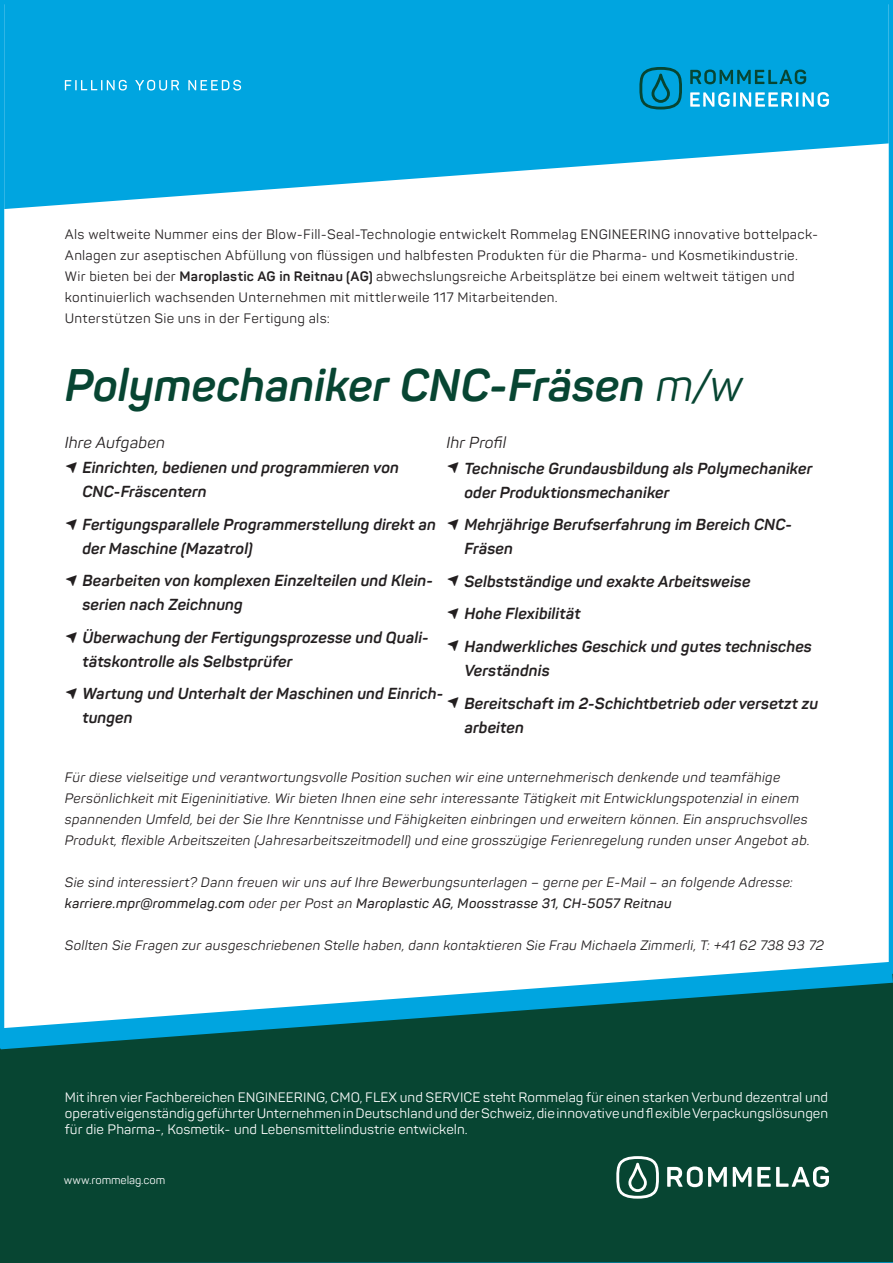
<style>
.page{position:relative;width:893px;height:1263px;background:#fff}
.page>*{position:absolute;margin:0;border:0;box-sizing:border-box;transform-origin:0 0}
.t1{font:italic 700 45px "Panton";letter-spacing:-.005em;color:#074532}
.t2{font:italic 700 15.75px/24px "Panton";color:#231f20}
.t3{font:italic 15.75px "Panton";color:#231f20}
.t4{font:italic 13.5px/21px "Panton";letter-spacing:.015em;color:#231f20}
.t5{font:13.5px/21px "Panton";letter-spacing:.02em;color:#231f20}
.t6{font:13.5px/16.2px "Panton";color:#fff;text-align:justify}
.t7{font:11.25px "Panton";letter-spacing:-.01em;color:#fff}
.s1{font-weight:700}
.s2{font-weight:400}
.s3{font-weight:600}
</style>
<div class="page">
<svg style="left:4px;top:3px;width:885px;height:206px;fill:#00a5e0"></svg>
<div style="left:0;top:1061px;width:893px;height:202px;background:#074532"></div>
<svg style="left:667px;top:1166px;width:60px;height:21px"></svg>
<svg style="left:733px;top:1167px;width:18px;height:20px"></svg>
<svg style="left:757px;top:1166px;width:72px;height:21px"></svg>
<svg style="left:616px;top:1156px;width:43px;height:43px"></svg>
<svg style="left:690px;top:70px;width:116px;height:14px;background:#027c96"></svg>
<svg style="left:690px;top:92px;width:40px;height:15px"></svg>
<hr style="left:733px;top:92px;width:3px;height:15px;background:#fff">
<svg style="left:740px;top:92px;width:89px;height:15px"></svg>
<svg style="left:639px;top:67px;width:43px;height:42px;background:#0287aa"></svg>
<svg style="left:65px;top:80px;width:176px;height:11px;background:#3fbbe7"></svg>
<svg style="left:0;top:950px;width:893px;height:111px"></svg>
<p class="t5" style="left:65px;top:223px;width:755px">Als weltweite Nummer eins der Blow-Fill-Seal-Technologie entwickelt Rommelag ENGINEERING innovative bottelpack-Anlagen zur aseptischen Abfüllung von flüssigen und halbfesten Produkten für die Pharma- und Kosmetikindustrie.<br>Wir bieten bei der <span class="s1">Maroplastic AG in Reitnau (AG)</span> abwechslungsreiche Arbeitsplätze bei einem weltweit tätigen und kontinuierlich wachsenden Unternehmen mit mittlerweile 117 Mitarbeitenden.<br>Unterstützen Sie uns in der Fertigung als:</p>
<h1 class="t1" style="left:65px;top:357px;width:680px">Polymechaniker CNC-Fräsen <span class="s2">m/w</span></h1>
<p class="t3" style="left:65px;top:433px;width:102px">Ihre Aufgaben</p>
<p class="t3" style="left:446px;top:433px;width:61px">Ihr Profil</p>
<p class="t2" style="left:82px;top:456px;width:318px">Einrichten, bedienen und programmieren von<br>CNC-Fräscentern</p>
<p class="t2" style="left:82px;top:512px;width:355px">Fertigungsparallele Programmerstellung direkt an der Maschine (Mazatrol)</p>
<p class="t2" style="left:82px;top:569px;width:352px">Bearbeiten von komplexen Einzelteilen und Klein&shy;serien nach Zeichnung</p>
<p class="t2" style="left:82px;top:625px;width:348px">Überwachung der Fertigungsprozesse und Quali&shy;tätskontrolle als Selbstprüfer</p>
<p class="t2" style="left:82px;top:682px;width:363px">Wartung und Unterhalt der Maschinen und Einrich&shy;tungen</p>
<p class="t2" style="left:464px;top:456px;width:349px">Technische Grundausbildung als Polymechaniker oder Produktionsmechaniker</p>
<p class="t2" style="left:464px;top:513px;width:329px">Mehrjährige Berufserfahrung im Bereich CNC-<br>Fräsen</p>
<p class="t2" style="left:464px;top:565px;width:349px;line-height:32.5px">Selbstständige und exakte Arbeitsweise<br>Hohe Flexibilität<br>Handwerkliches Geschick und gutes technisches</p>
<p class="t2" style="left:464px;top:654px;width:355px;line-height:32.5px">Verständnis<br>Bereitschaft im 2-Schichtbetrieb oder versetzt zu</p>
<p class="t2" style="left:464px;top:715px;width:61px">arbeiten</p>
<p class="t4" style="left:65px;top:766px;width:746px">Für diese vielseitige und verantwortungsvolle Position suchen wir eine unternehmerisch denkende und teamfähige Persönlichkeit mit Eigeninitiative. Wir bieten Ihnen eine sehr interessante Tätigkeit mit Entwicklungspotenzial in einem spannenden Umfeld, bei der Sie Ihre Kenntnisse und Fähigkeiten einbringen und erweitern können. Ein anspruchsvolles Produkt, flexible Arbeitszeiten (Jahresarbeitszeitmodell) und eine grosszügige Ferienregelung runden unser Angebot ab.</p>
<p class="t4" style="left:65px;top:871px;width:730px">Sie sind interessiert? Dann freuen wir uns auf Ihre Bewerbungsunterlagen – gerne per E-Mail – an folgende Adresse: <span class="s3">karriere.mpr@rommelag.com</span> oder per Post an <span class="s3">Maroplastic AG, Moosstrasse 31, CH-5057 Reitnau</span></p>
<p class="t4" style="left:65px;top:934px;width:761px">Sollten Sie Fragen zur ausgeschriebenen Stelle haben, dann kontaktieren Sie Frau Michaela Zimmerli, T: +41 62 738 93 72</p>
<p class="t6" style="left:65px;top:1089px;width:765px">Mit ihren vier Fachbereichen ENGINEERING, CMO, FLEX und SERVICE steht Rommelag für einen starken Verbund dezentral und operativ eigenständig geführter Unternehmen in Deutschland und der Schweiz, die innovative und fl exible Verpackungslösungen für die Pharma-, Kosmetik- und Lebensmittelindustrie entwickeln.</p>
<p class="t7" style="left:64px;top:1173px;width:103px">www.rommelag.com</p>
</div>
